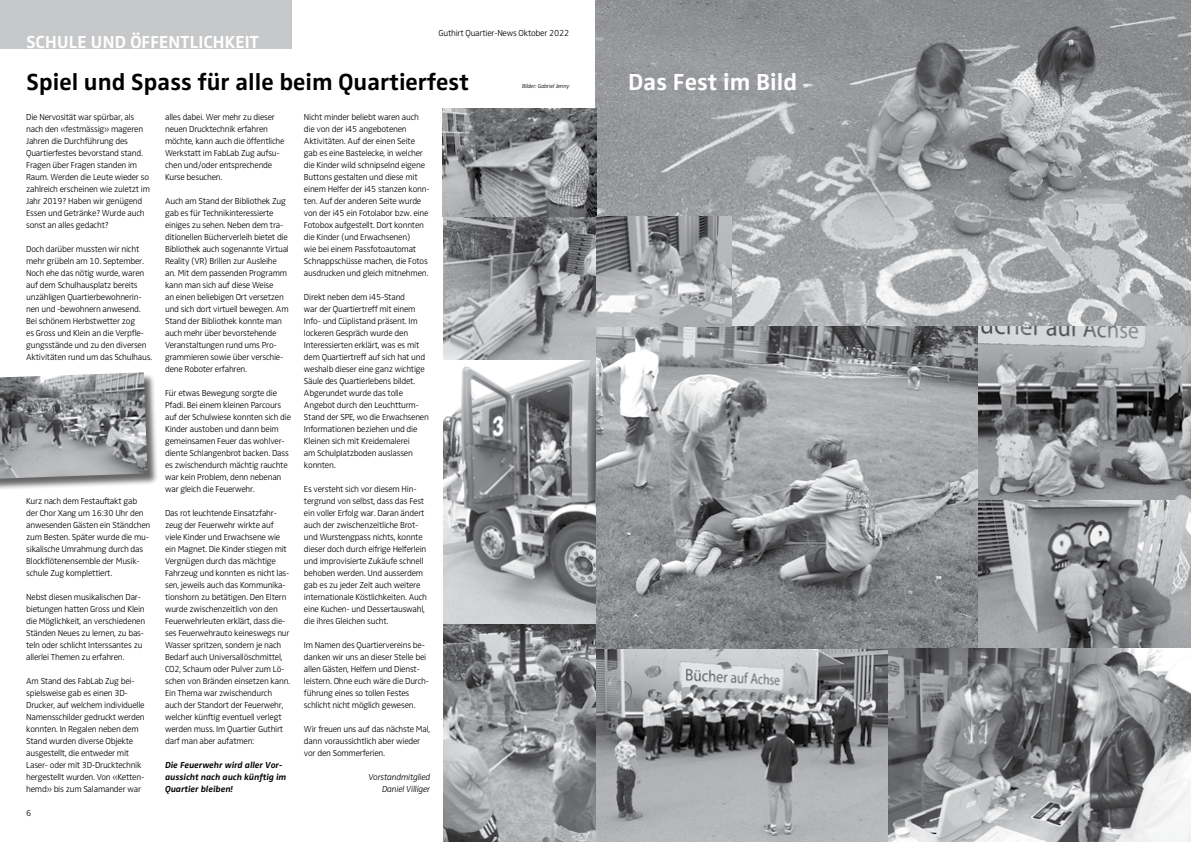
<style>
.page{position:relative;width:1191px;height:842px;background:#fff}
.page>*{position:absolute;margin:0;border:0;box-sizing:border-box;transform-origin:0 0}
.t1{font:700 24px "Zwo Corr";letter-spacing:-.025em;color:#000}
.t2{font:700 24px "Zwo Corr";letter-spacing:-.025em;color:#fff}
.t3{font:700 18px "Zwo Corr";letter-spacing:-.025em;color:#fff}
.t4{font:300 9px/12px "Zwo";letter-spacing:-.025em;color:#000}
.t5{font:italic 700 9px/12px "Zwo Corr";letter-spacing:-.025em;color:#000}
.t6{font:italic 300 9px/12px "Zwo";letter-spacing:-.025em;color:#000;text-align:right}
.t7{font:italic 300 6px "Zwo";letter-spacing:-.025em;color:#000}
</style>
<div class="page">
<img style="left:595px;top:0;width:596px;height:326px">
<div style="left:0;top:0;width:291px;height:48px;background:#c7c8ca"></div>
<img style="left:443px;top:108px;width:153px;height:252px">
<img style="left:977px;top:326px;width:214px;height:322px">
<img style="left:443px;top:360px;width:153px;height:482px">
<img style="left:596px;top:326px;width:381px;height:324px">
<img style="left:887px;top:648px;width:304px;height:194px">
<img style="left:596px;top:216px;width:135px;height:110px">
<img style="left:596px;top:650px;width:291px;height:192px">
<div style="left:0;top:373px;width:159px;height:117px;background:#000;opacity:.6"></div>
<img style="left:0;top:372px;width:147px;height:107px">
<h2 class="t3" style="left:26px;top:31px;width:11px">schu</h2>
<h2 class="t3" style="left:68px;top:31px;width:176px">le un d öffentlich keit</h2>
<p class="t4" style="left:438px;top:27px;width:132px">Guthirt Quartier-News Oktober 2022</p>
<h1 class="t1" style="left:26px;top:68px;width:444px">Spiel und Spass für alle beim Quartierfest</h1>
<h1 class="t2" style="left:628px;top:68px;width:171px">Das Fest im Bild</h1>
<p class="t7" style="left:522px;top:82px;width:49px">Bilder: Gabriel Jenny</p>
<p class="t4" style="left:26px;top:111px;width:125px">Die Nervosität war spürbar, als nach den «festmässig» mageren<br>Jahren die Durchführung des<br>Quartierfestes bevorstand stand.<br>Fragen über Fragen standen im<br>Raum. Werden die Leute wieder so zahlreich erscheinen wie zuletzt im<br>Jahr 2019? Haben wir genügend<br>Essen und Getränke? Wurde auch sonst an alles gedacht?</p>
<p class="t4" style="left:26px;top:243px;width:128px">Doch darüber mussten wir nicht mehr grübeln am 10. September.<br>Noch ehe das nötig wurde, waren auf dem Schulhausplatz bereits unzähligen Quartierbewohnerin&shy;nen und -bewohnern anwesend.<br>Bei schönem Herbstwetter zog<br>es Gross und Klein an die Verpfle&shy;gungsstände und zu den diversen<br>Aktivitäten rund um das Schulhaus.</p>
<p class="t4" style="left:26px;top:495px;width:126px">Kurz nach dem Festauftakt gab der Chor Xang um 16:30 Uhr den anwesenden Gästen ein Ständchen zum Besten. Später wurde die mu&shy;sikalische Umrahmung durch das<br>Blockflötenensemble der Musik&shy;schule Zug komplettiert.</p>
<p class="t4" style="left:26px;top:591px;width:121px">Nebst diesen musikalischen Dar&shy;bietungen hatten Gross und Klein die Möglichkeit, an verschiedenen Ständen Neues zu lernen, zu bas&shy;teln oder schlicht Interssantes zu allerlei Themen zu erfahren.</p>
<p class="t4" style="left:26px;top:675px;width:120px">Am Stand des FabLab Zug bei&shy;spielsweise gab es einen 3D-<br>Drucker, auf welchem individuelle<br>Namensschilder gedruckt werden konnten. In Regalen neben dem<br>Stand wurden diverse Objekte ausgestellt, die entweder mit<br>Laser- oder mit 3D-Drucktechnik hergestellt wurden. Von «Ketten&shy;hemd» bis zum Salamander war</p>
<p class="t4" style="left:26px;top:807px;width:7px">6</p>
<p class="t4" style="left:165px;top:111px;width:121px">alles dabei. Wer mehr zu dieser neuen Drucktechnik erfahren möchte, kann auch die öffentliche<br>Werkstatt im FabLab Zug aufsu&shy;chen und/oder entsprechende<br>Kurse besuchen.</p>
<p class="t4" style="left:165px;top:195px;width:125px">Auch am Stand der Bibliothek Zug gab es für Technikinteressierte einiges zu sehen. Neben dem tra&shy;ditionellen Bücherverleih bietet die<br>Bibliothek auch sogenannte Virtual<br>Reality (VR) Brillen zur Ausleihe an. Mit dem passenden Programm kann man sich auf diese Weise<br>an einen beliebigen Ort versetzen und sich dort virtuell bewegen. Am<br>Stand der Bibliothek konnte man auch mehr über bevorstehende<br>Veranstaltungen rund ums Pro&shy;grammieren sowie über verschie&shy;dene Roboter erfahren.</p>
<p class="t4" style="left:165px;top:387px;width:127px">Für etwas Bewegung sorgte die<br>Pfadi. Bei einem kleinen Parcours auf der Schulwiese konnten sich die<br>Kinder austoben und dann beim gemeinsamen Feuer das wohlver&shy;diente Schlangenbrot backen. Dass es zwischendurch mächtig rauchte war kein Problem, denn nebenan war gleich die Feuerwehr.</p>
<p class="t4" style="left:165px;top:507px;width:127px">Das rot leuchtende Einsatzfahr&shy;zeug der Feuerwehr wirkte auf viele Kinder und Erwachsene wie ein Magnet. Die Kinder stiegen mit<br>Vergnügen durch das mächtige<br>Fahrzeug und konnten es nicht las&shy;sen, jeweils auch das Kommunika&shy;tionshorn zu betätigen. Den Eltern wurde zwischenzeitlich von den<br>Feuerwehrleuten erklärt, dass die&shy;ses Feuerwehrauto keineswegs nur<br>Wasser spritzen, sondern je nach<br>Bedarf auch Universallöschmittel,<br>CO2, Schaum oder Pulver zum Lö&shy;schen von Bränden einsetzen kann.<br>Ein Thema war zwischendurch auch der Standort der Feuerwehr, welcher künftig eventuell verlegt werden muss. Im Quartier Guthirt darf man aber aufatmen:</p>
<p class="t5" style="left:165px;top:759px;width:123px">Die Feuerwehr wird aller Vor&shy;aussicht nach auch künftig im<br>Quartier bleiben!</p>
<p class="t4" style="left:304px;top:111px;width:127px">Nicht minder beliebt waren auch die von der i45 angebotenen<br>Aktivitäten. Auf der einen Seite gab es eine Bastelecke, in welcher die Kinder wild schnipselnd eigene<br>Buttons gestalten und diese mit einem Helfer der i45 stanzen konn&shy;ten. Auf der anderen Seite wurde von der i45 ein Fotolabor bzw. eine<br>Fotobox aufgestellt. Dort konnten die Kinder (und Erwachsenen)<br>wie bei einem Passfotoautomat<br>Schnappschüsse machen, die Fotos ausdrucken und gleich mitnehmen.</p>
<p class="t4" style="left:304px;top:291px;width:126px">Direkt neben dem i45-Stand<br>war der Quartiertreff mit einem<br>Info- und Cüplistand präsent. Im lockeren Gespräch wurde den<br>Interessierten erklärt, was es mit dem Quartiertreff auf sich hat und weshalb dieser eine ganz wichtige<br>Säule des Quartierlebens bildet.<br>Abgerundet wurde das tolle<br>Angebot durch den Leuchtturm-<br>Stand der SPE, wo die Erwachsenen<br>Informationen beziehen und die<br>Kleinen sich mit Kreidemalerei<br>am Schulplatzboden auslassen konnten.</p>
<p class="t4" style="left:304px;top:483px;width:124px">Es versteht sich vor diesem Hin&shy;tergrund von selbst, dass das Fest ein voller Erfolg war. Daran ändert auch der zwischenzeitliche Brot&shy;und Wurstengpass nichts, konnte dieser doch durch eifrige Helferlein und improvisierte Zukäufe schnell behoben werden. Und ausserdem gab es zu jeder Zeit auch weitere internationale Köstlichkeiten. Auch eine Kuchen- und Dessertauswahl, die ihres Gleichen sucht.</p>
<p class="t4" style="left:304px;top:639px;width:127px">Im Namen des Quartiervereins be&shy;danken wir uns an dieser Stelle bei allen Gästen, Helfern und Dienst&shy;leistern. Ohne euch wäre die Durch&shy;führung eines so tollen Festes schlicht nicht möglich gewesen.</p>
<p class="t4" style="left:304px;top:723px;width:128px">Wir freuen uns auf das nächste Mal, dann voraussichtlich aber wieder vor den Sommerferien.</p>
<p class="t6" style="left:369px;top:771px;width:63px">Vorstandmitglied<br>Daniel Villiger</p>
</div>
